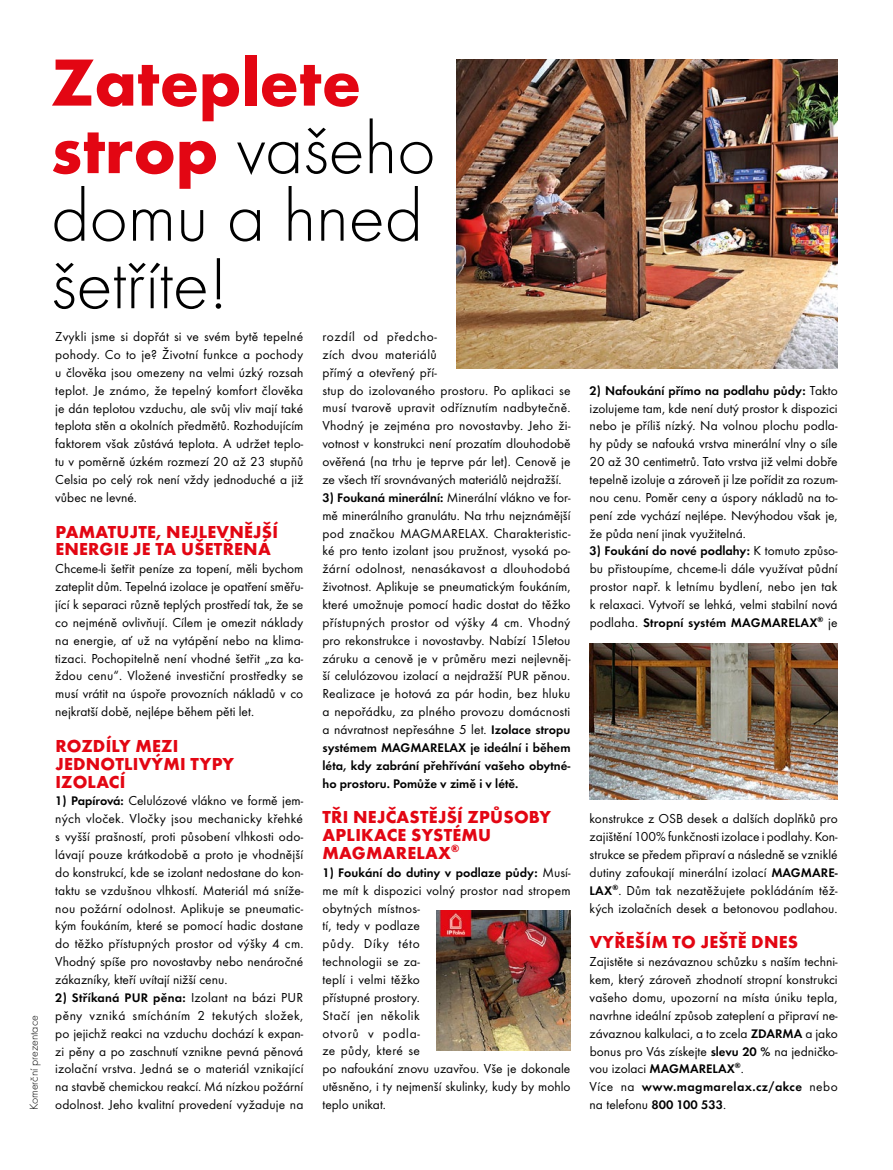
<style>
.page{position:relative;width:893px;height:1170px;background:#fff}
.page>*{position:absolute;margin:0;border:0;box-sizing:border-box;transform-origin:0 0}
.t1{font:75px/67.5px "Futura TOT Ligh";letter-spacing:-.005em;color:#000}
.t2{font:700 69px "Futura TOT";color:#e30613}
.t3{font:700 18px/17.9px "Futura TOT";letter-spacing:.015em;color:#e30613}
.t4{font:13.5px/17.9px "Futura TOT";color:#000;text-align:justify}
.t5{font:600 12.9px/17.9px "Futura TOT";letter-spacing:.005em;color:#000;text-align:justify}
.t6{font:600 12.9px "Futura TOT";letter-spacing:.035em;color:#000}
.t7{font:12px "Futura TOT Ligh";color:#000}
.s1{font-family:"Futura TOT";font-weight:700;font-size:69px;color:#e30613}
.s2{font-weight:600;font-size:12.9px}
.s3{font-weight:400;font-size:13.5px}
</style>
<div class="page">
<img style="left:456px;top:60px;width:382px;height:308px">
<img style="left:590px;top:643px;width:248px;height:156px">
<img style="left:437px;top:910px;width:133px;height:140px">
<p class="t7" style="left:27px;top:1110px;width:97px;rotate:-90deg">Komerční prezentace</p>
<h2 class="t2" style="left:51px;top:40px;width:312px">ZATEPLETE</h2>
<h1 class="t1" style="left:51px;top:115px;width:386px"><span class="s1">STROP</span> vašeho domu a hned šetříte!</h1>
<p class="t4" style="left:55px;top:327px;width:250px">Zvykli jsme si dopřát si ve svém bytě tepelné pohody. Co to je? Životní funkce a pochody u člověka jsou omezeny na velmi úzký rozsah teplot. Je známo, že tepelný komfort člověka je dán teplotou vzduchu, ale svůj vliv mají také teplota stěn a okolních předmětů. Rozhodujícím faktorem však zůstává teplota. A udržet teplo&shy;tu v poměrně úzkém rozmezí 20 až 23 stupňů Celsia po celý rok není vždy jednoduché a již vůbec ne levné.</p>
<h3 class="t3" style="left:55px;top:522px;width:224px">PAMATUJTE, NEJLEVNĚJŠÍ<br>ENERGIE JE TA UŠETŘENÁ</h3>
<p class="t4" style="left:55px;top:559px;width:250px">Chceme-li šetřit peníze za topení, měli bychom zateplit dům. Tepelná izolace je opatření směřu&shy;jící k separaci různě teplých prostředí tak, že se co nejméně ovlivňují. Cílem je omezit náklady na energie, ať už na vytápění nebo na klima&shy;tizaci. Pochopitelně není vhodné šetřit „za ka&shy;ždou cenu“. Vložené investiční prostředky se musí vrátit na úspoře provozních nákladů v co nejkratší době, nejlépe během pěti let.</p>
<h3 class="t3" style="left:55px;top:736px;width:180px">ROZDÍLY MEZI<br>JEDNOTLIVÝMI TYPY<br>IZOLACÍ</h3>
<p class="t4" style="left:55px;top:791px;width:250px"><span class="s2">1) Papírová:</span> Celulózové vlákno ve formě jem&shy;ných vloček. Vločky jsou mechanicky křehké s vyšší prašností, proti působení vlhkosti odo&shy;lávají pouze krátkodobě a proto je vhodnější do konstrukcí, kde se izolant nedostane do kon&shy;taktu se vzdušnou vlhkostí. Materiál má sníže&shy;nou požární odolnost. Aplikuje se pneumatic&shy;kým foukáním, které se pomocí hadic dostane do těžko přístupných prostor od výšky 4 cm.<br>Vhodný spíše pro novostavby nebo nenáročné zákazníky, kteří uvítají nižší cenu.</p>
<p class="t5" style="left:55px;top:988px;width:249px">2) Stříkaná PUR pěna: <span class="s3">Izolant na bázi PUR</span></p>
<p class="t4" style="left:55px;top:1006px;width:250px">pěny vzniká smícháním 2 tekutých složek, po jejichž reakci na vzduchu dochází k expan&shy;zi pěny a po zaschnutí vznikne pevná pěnová izolační vrstva. Jedná se o materiál vznikající na stavbě chemickou reakcí. Má nízkou požární odolnost. Jeho kvalitní provedení vyžaduje na</p>
<p class="t4" style="left:322px;top:327px;width:250px;text-align:left">rozdíl od předcho-<br>zích dvou materiálů<br>přímý a otevřený pří-<br>stup do izolovaného prostoru. Po aplikaci se musí tvarově upravit odříznutím nadbytečně.<br>Vhodný je zejména pro novostavby. Jeho ži&shy;votnost v konstrukci není prozatím dlouhodobě ověřená (na trhu je teprve pár let). Cenově je ze všech tří srovnávaných materiálů nejdražší.</p>
<p class="t4" style="left:322px;top:488px;width:250px"><span class="s2">3) Foukaná minerální:</span> Minerální vlákno ve for&shy;mě minerálního granulátu. Na trhu nejznámější pod značkou MAGMARELAX. Charakteristic&shy;ké pro tento izolant jsou pružnost, vysoká po&shy;žární odolnost, nenasákavost a dlouhodobá životnost. Aplikuje se pneumatickým foukáním, které umožnuje pomocí hadic dostat do těžko přístupných prostor od výšky 4 cm. Vhodný pro rekonstrukce i novostavby. Nabízí 15letou záruku a cenově je v průměru mezi nejlevněj&shy;ší celulózovou izolací a nejdražší PUR pěnou.<br>Realizace je hotová za pár hodin, bez hluku a nepořádku, za plného provozu domácnosti a návratnost nepřesáhne 5 let. <span class="s2">Izolace stropu</span></p>
<p class="t5" style="left:322px;top:738px;width:250px">systémem MAGMARELAX je ideální i během léta, kdy zabrání přehřívání vašeho obytné&shy;ho prostoru. Pomůže v zimě i v létě.</p>
<h3 class="t3" style="left:323px;top:808px;width:230px">TŘI NEJČASTĚJŠÍ ZPŮSOBY<br>APLIKACE SYSTÉMU<br>MAGMARELA</h3>
<h3 class="t3" style="left:438px;top:843px;width:23px">X<sup>®</sup></h3>
<p class="t5" style="left:322px;top:863px;width:250px">1) Foukání do dutiny v podlaze půdy: <span class="s3">Musí-</span></p>
<p class="t4" style="left:322px;top:881px;width:250px;text-align:left">me mít k dispozici volný prostor nad stropem obytných místnos-<br>tí, tedy v podlaze<br>půdy. Díky této<br>technologii se za-<br>teplí i velmi těžko<br>přístupné prostory.<br>Stačí jen několik<br>otvorů v podla-<br>ze půdy, které se<br>po nafoukání znovu uzavřou. Vše je dokonale utěsněno, i ty nejmenší skulinky, kudy by mohlo teplo unikat.</p>
<p class="t5" style="left:590px;top:381px;width:250px">2) Nafoukání přímo na podlahu půdy: <span class="s3">Takto</span></p>
<p class="t4" style="left:590px;top:399px;width:250px">izolujeme tam, kde není dutý prostor k dispozici nebo je příliš nízký. Na volnou plochu podla&shy;hy půdy se nafouká vrstva minerální vlny o síle 20 až 30 centimetrů. Tato vrstva již velmi dobře tepelně izoluje a zároveň ji lze pořídit za rozum&shy;nou cenu. Poměr ceny a úspory nákladů na to&shy;pení zde vychází nejlépe. Nevýhodou však je, že půda není jinak využitelná.</p>
<p class="t5" style="left:590px;top:542px;width:250px">3) Foukání do nové podlahy: <span class="s3">K tomuto způso-</span></p>
<p class="t4" style="left:590px;top:559px;width:250px">bu přistoupíme, chceme-li dále využívat půdní prostor např. k letnímu bydlení, nebo jen tak k relaxaci. Vytvoří se lehká, velmi stabilní nová</p>
<p class="t5" style="left:590px;top:613px;width:250px"><span class="s3">podlaha.</span> Stropní systém MAGMARELAX<sup>®</sup> <span class="s3">je</span></p>
<p class="t4" style="left:590px;top:809px;width:250px">konstrukce z OSB desek a dalších doplňků pro zajištění 100% funkčnosti izolace i podlahy. Kon&shy;strukce se předem připraví a následně se vzniklé dutiny zafoukají minerální izolací <span class="s2">MAGMARE-LAX</span><sup>®</sup>. Dům tak nezatěžujete pokládáním těž&shy;kých izolačních desek a betonovou podlahou.</p>
<h3 class="t3" style="left:590px;top:933px;width:210px">VYŘEŠÍM TO JEŠTĚ DNES</h3>
<p class="t4" style="left:590px;top:952px;width:250px">Zajistěte si nezávaznou schůzku s naším techni&shy;kem, který zároveň zhodnotí stropní konstrukci vašeho domu, upozorní na místa úniku tepla, navrhne ideální způsob zateplení a připraví ne&shy;závaznou kalkulaci, a to zcela <span class="s2">ZDARMA</span> a jako bonus pro Vás získejte <span class="s2">slevu 20 %</span> na jedničko&shy;vou izolaci <span class="s2">MAGMARELAX</span><sup>®</sup>.</p>
<p class="t6" style="left:590px;top:1079px;width:250px"><span class="s3">Více na</span> www.magmarelax.cz/akce <span class="s3">nebo</span></p>
<p class="t4" style="left:590px;top:1095px;width:138px">na telefonu <span class="s2">800 100 533</span>.</p>
</div>
